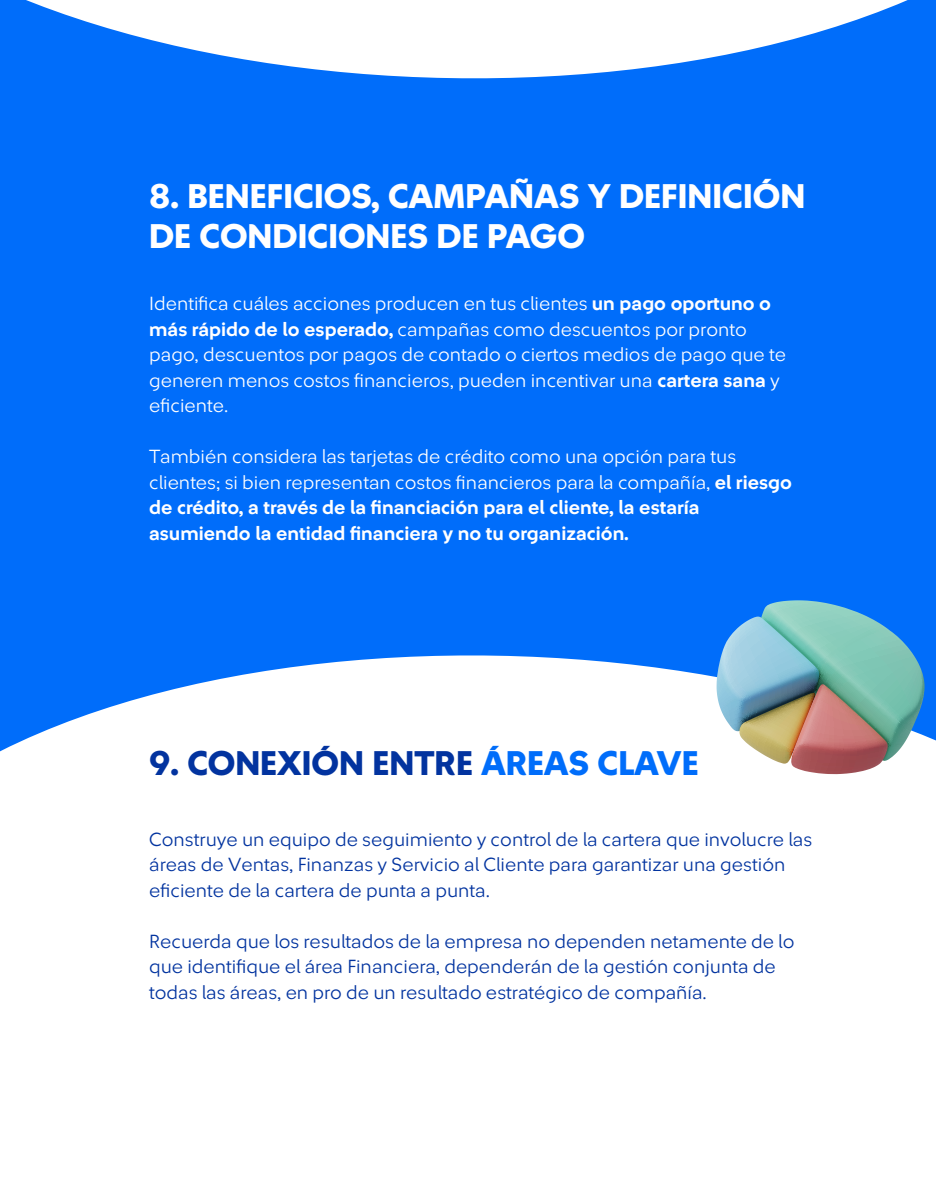
<style>
.page{position:relative;width:936px;height:1191px;background:#fff}
.page>*{position:absolute;margin:0;border:0;box-sizing:border-box;transform-origin:0 0}
.t1{font:34.2px/40.2px "Sura Sans Extranegrita";color:#fff}
.t2{font:34.2px "Sura Sans Extranegrita";color:#02339f}
.t3{font:19.5px/25.5px "Sura Sans Ligera";color:#fff}
.t4{font:19.5px/25.5px "Sura Sans Ligera";color:#02339f}
.t5{font:19.5px/25.5px "Sura Sans Negrita";color:#fff}
.s1{font-family:"Sura Sans Negrita"}
.s2{color:#006dfa}
</style>
<div class="page">
<div style="left:0;top:0;width:935px;height:792px;background:#006dfa"></div>
<svg style="left:26px;top:0;width:882px;height:79px;fill:#fff"></svg>
<svg style="left:0;top:655px;width:935px;height:137px;fill:#fff"></svg>
<svg style="left:716px;top:600px;width:208px;height:174px;background:#8bacb6"></svg>
<h1 class="t1" style="left:149px;top:176px;width:657px">8. BENEFICIOS, CAMPAÑAS Y DEFINICIÓN<br>DE CONDICIONES DE PAGO</h1>
<p class="t3" style="left:149px;top:291px;width:638px">Identifica cuáles acciones producen en tus clientes <span class="s1">un pago oportuno o más rápido de lo esperado,</span> campañas como descuentos por pronto pago, descuentos por pagos de contado o ciertos medios de pago que te generen menos costos financieros, pueden incentivar una <span class="s1">cartera sana</span> y eficiente.</p>
<p class="t3" style="left:149px;top:444px;width:644px">También considera las tarjetas de crédito como una opción para tus clientes; si bien representan costos financieros para la compañía, <span class="s1">el riesgo</span></p>
<p class="t5" style="left:149px;top:495px;width:552px">de crédito, a través de la financiación para el cliente, la estaría asumiendo la entidad financiera y no tu organización.</p>
<h1 class="t2" style="left:149px;top:745px;width:551px">9. CONEXIÓN ENTRE <span class="s2">ÁREAS CLAVE</span></h1>
<p class="t4" style="left:149px;top:827px;width:664px">Construye un equipo de seguimiento y control de la cartera que involucre las áreas de Ventas, Finanzas y Servicio al Cliente para garantizar una gestión eficiente de la cartera de punta a punta.</p>
<p class="t4" style="left:149px;top:929px;width:646px">Recuerda que los resultados de la empresa no dependen netamente de lo que identifique el área Financiera, dependerán de la gestión conjunta de todas las áreas, en pro de un resultado estratégico de compañía.</p>
</div>
